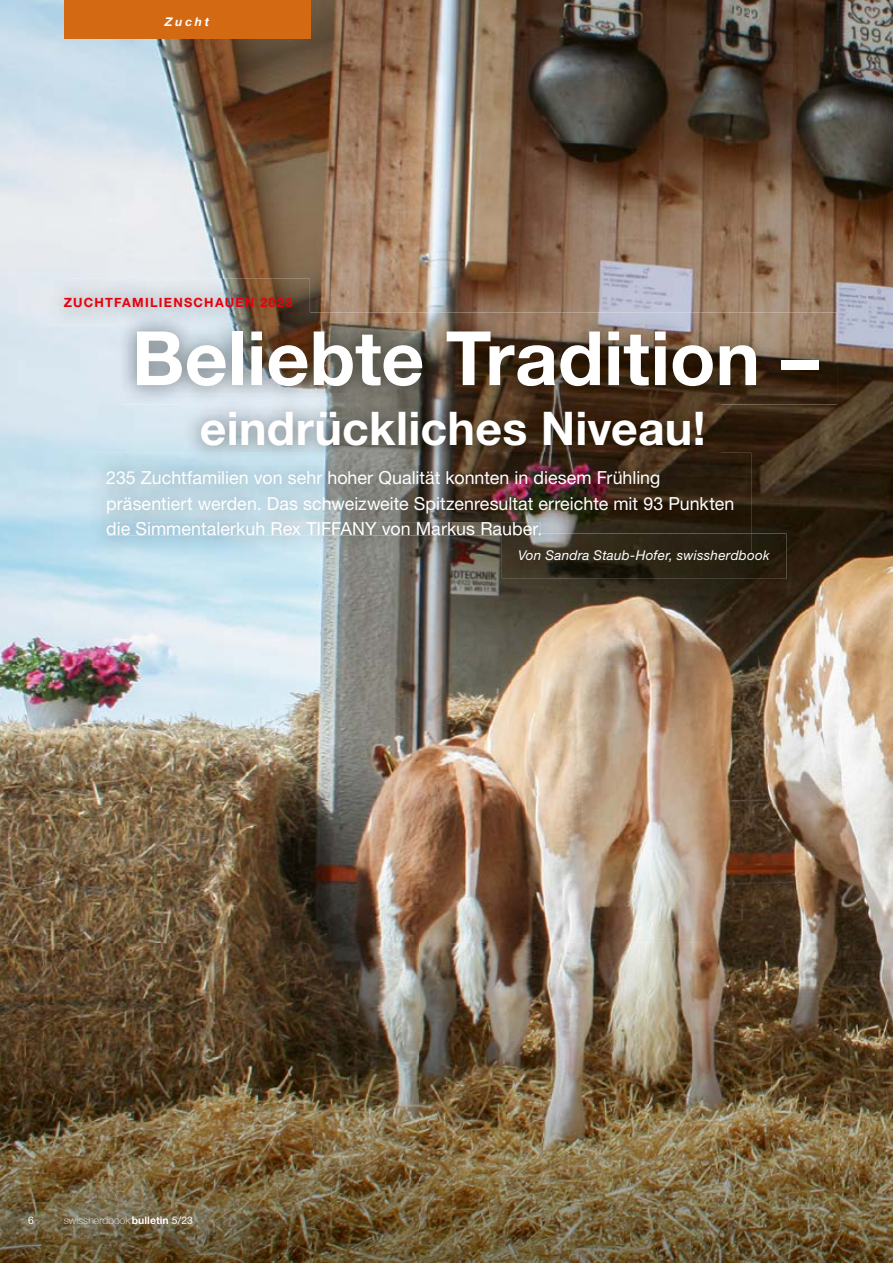
<style>
.page{position:relative;width:893px;height:1263px;background:#fff}
.page>*{position:absolute;margin:0;border:0;box-sizing:border-box;transform-origin:0 0}
.t1{font:700 75px "Helvetica Neue LT Std";color:#fff}
.t2{font:700 46.5px "Helvetica Neue LT Std";letter-spacing:.005em;color:#fff}
.t3{font:18px/25.5px "Helvetica Neue LT Std";color:#fff}
.t4{font:italic 13.5px "Helvetica Neue LT Std";letter-spacing:.02em;color:#fff}
.t5{font:700 12.75px "Helvetica Neue LT Std";letter-spacing:.1em;color:#e7000e}
.t6{font:italic 700 12px "Helvetica Neue LT Std";letter-spacing:.23em;color:#fff}
.t7{font:100 10.5px "Helvetica Neue LT Std";letter-spacing:.005em;color:#fff}
.t8{font:10.5px "Helvetica Neue LT Std";color:#fff}
.s1{font-weight:700}
.s2{font-weight:400}
</style>
<div class="page">
<img style="left:0;top:0;width:893px;height:1263px">
<div style="left:64px;top:0;width:246px;height:38px;background:#d46914"></div>
<img style="left:183px;top:405px;width:538px;height:48px">
<img style="left:47px;top:279px;width:263px;height:46px">
<img style="left:89px;top:453px;width:662px;height:101px">
<img style="left:107px;top:522px;width:434px;height:14px">
<img style="left:118px;top:312px;width:719px;height:93px">
<img style="left:118px;top:312px;width:192px;height:13px">
<img style="left:502px;top:533px;width:284px;height:46px">
<img style="left:502px;top:533px;width:249px;height:21px">
<img style="left:502px;top:533px;width:39px;height:3px">
<p class="t6" style="left:165px;top:15px;width:46px">Zucht</p>
<p class="t5" style="left:64px;top:294px;width:230px">ZUCHTFAMILIENSCHAUEN 2023</p>
<h1 class="t1" style="left:132px;top:312px;width:689px">Beliebte Tradition –</h1>
<h2 class="t2" style="left:200px;top:400px;width:507px">eindrückliches Niveau!</h2>
<p class="t3" style="left:106px;top:465px;width:629px">235 Zuchtfamilien von sehr hoher Qualität konnten in diesem Frühling präsentiert werden. Das schweizweite Spitzenresultat erreichte mit 93 Punkten die Simmentalerkuh Rex TIFFANY von Markus Rauber.</p>
<p class="t8" style="left:28px;top:1214px;width:7px">6</p>
<p class="t7" style="left:64px;top:1214px;width:131px">swissherdbook <span class="s1">bulletin</span> <span class="s2">5/23</span></p>
<p class="t4" style="left:518px;top:547px;width:253px">Von Sandra Staub-Hofer, swissherdbook</p>
</div>
